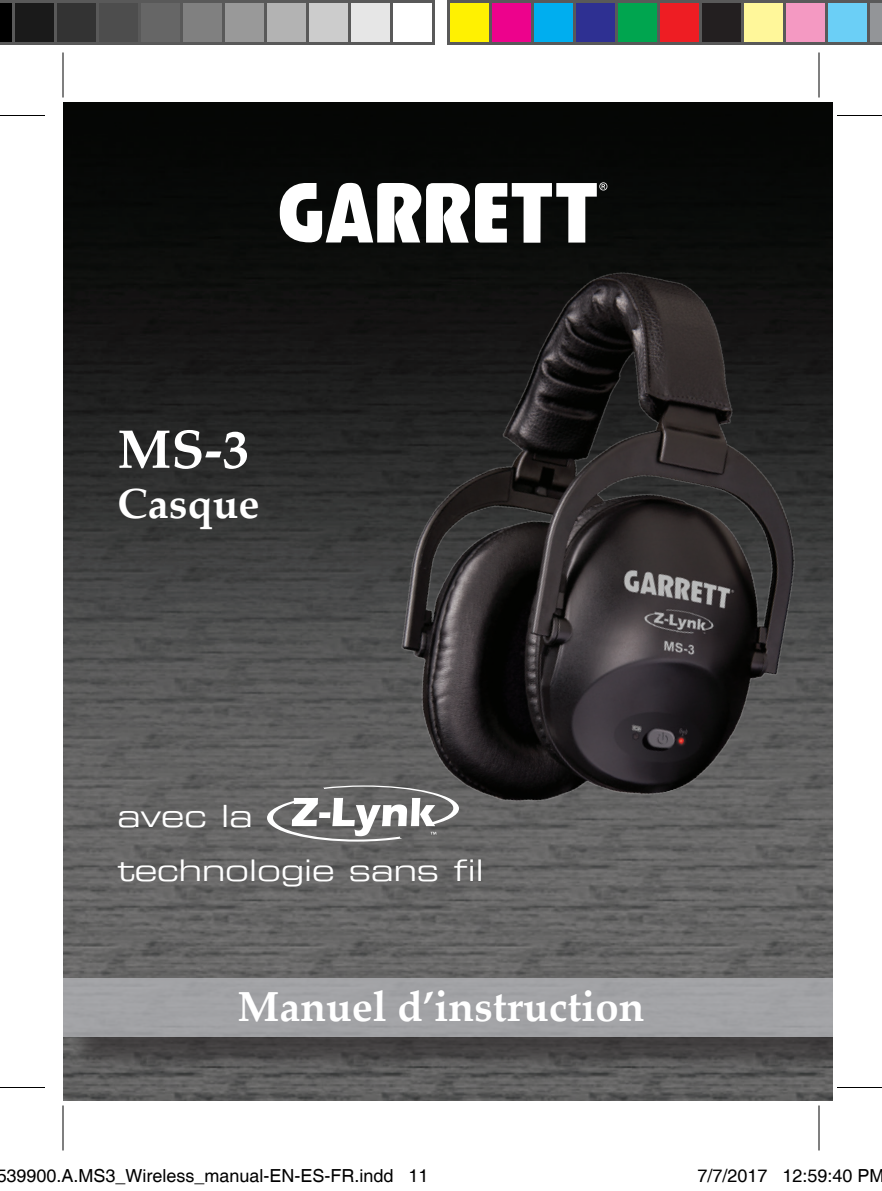
<style>
.page{position:relative;width:882px;height:1191px;background:#fff}
.page>*{position:absolute;margin:0;border:0;box-sizing:border-box;transform-origin:0 0}
.t1{font:700 54px "Palatino Linotype";color:#fff}
.t2{font:700 42px "Palatino Linotype";color:#fff}
.t3{font:30.3px "Eurostile Extended Two";color:#fff}
.t4{font:29.4px "Eurostile Extended Two";color:#fff}
.t5{font:18px "Helvetica";color:#000}
</style>
<div class="page">
<img style="left:63px;top:102px;width:769px;height:999px">
<svg style="left:280px;top:182px;width:327px;height:61px"></svg>
<img style="left:285px;top:235px;width:547px;height:674px">
<svg style="left:267px;top:785px;width:192px;height:57px"></svg>
<div style="left:68px;top:982px;width:764px;height:92px;background:#231f20;opacity:.75"></div>
<div style="left:63px;top:978px;width:769px;height:58px;background:#a2a2a5"></div>
<hr style="left:0;top:115px;width:45px;height:1px;background:#000">
<hr style="left:837px;top:115px;width:45px;height:1px;background:#000">
<hr style="left:0;top:1087px;width:45px;height:1px;background:#000">
<hr style="left:837px;top:1087px;width:45px;height:1px;background:#000">
<hr style="left:62px;top:52px;width:2px;height:46px;background:#000">
<hr style="left:62px;top:1106px;width:2px;height:44px;background:#000">
<hr style="left:818px;top:52px;width:2px;height:46px;background:#000">
<hr style="left:818px;top:1106px;width:2px;height:44px;background:#000">
<svg style="left:0;top:0;width:12px;height:45px"></svg>
<div style="left:14px;top:2px;width:42px;height:42px;background:#1a1a1a"></div>
<div style="left:12px;top:0;width:45px;height:45px;border:3px solid #595959"></div>
<div style="left:56px;top:2px;width:41px;height:42px;background:#333"></div>
<div style="left:54px;top:0;width:45px;height:45px;border:3px solid #595959"></div>
<div style="left:98px;top:2px;width:42px;height:42px;background:#4d4d4d"></div>
<div style="left:96px;top:0;width:45px;height:45px;border:3px solid #595959"></div>
<div style="left:140px;top:2px;width:41px;height:42px;background:#666"></div>
<div style="left:138px;top:0;width:45px;height:45px;border:3px solid #595959"></div>
<div style="left:182px;top:2px;width:42px;height:42px;background:#808080"></div>
<div style="left:180px;top:0;width:45px;height:45px;border:3px solid #595959"></div>
<div style="left:224px;top:2px;width:41px;height:42px;background:#999"></div>
<div style="left:222px;top:0;width:45px;height:45px;border:3px solid #595959"></div>
<div style="left:266px;top:2px;width:42px;height:42px;background:#b3b3b3"></div>
<div style="left:264px;top:0;width:45px;height:45px;border:3px solid #595959"></div>
<div style="left:308px;top:2px;width:41px;height:42px;background:#ccc"></div>
<div style="left:306px;top:0;width:45px;height:45px;border:3px solid #595959"></div>
<div style="left:350px;top:2px;width:42px;height:42px;background:#e6e6e6"></div>
<div style="left:348px;top:0;width:45px;height:45px;border:3px solid #595959"></div>
<div style="left:390px;top:0;width:45px;height:45px;border:3px solid #595959"></div>
<div style="left:448px;top:2px;width:42px;height:42px;background:#fff101"></div>
<div style="left:447px;top:0;width:45px;height:45px;border:3px solid #595959"></div>
<div style="left:490px;top:2px;width:42px;height:42px;background:#ed028c"></div>
<div style="left:489px;top:0;width:45px;height:45px;border:3px solid #595959"></div>
<div style="left:532px;top:2px;width:42px;height:42px;background:#00aeef"></div>
<div style="left:531px;top:0;width:45px;height:45px;border:3px solid #595959"></div>
<div style="left:574px;top:2px;width:42px;height:42px;background:#2e3092"></div>
<div style="left:573px;top:0;width:45px;height:45px;border:3px solid #595959"></div>
<div style="left:616px;top:2px;width:42px;height:42px;background:#00a54f"></div>
<div style="left:615px;top:0;width:45px;height:45px;border:3px solid #595959"></div>
<div style="left:658px;top:2px;width:42px;height:42px;background:#ee1d23"></div>
<div style="left:657px;top:0;width:45px;height:45px;border:3px solid #595959"></div>
<div style="left:700px;top:2px;width:42px;height:42px;background:#231f20"></div>
<div style="left:699px;top:0;width:45px;height:45px;border:3px solid #595959"></div>
<div style="left:742px;top:2px;width:42px;height:42px;background:#fff79a"></div>
<div style="left:741px;top:0;width:45px;height:45px;border:3px solid #595959"></div>
<div style="left:784px;top:2px;width:42px;height:42px;background:#f499c2"></div>
<div style="left:783px;top:0;width:45px;height:45px;border:3px solid #595959"></div>
<div style="left:826px;top:2px;width:42px;height:42px;background:#6bcff6"></div>
<div style="left:825px;top:0;width:45px;height:45px;border:3px solid #595959"></div>
<svg style="left:867px;top:0;width:15px;height:45px"></svg>
<h1 class="t1" style="left:117px;top:411px;width:133px">MS-3</h1>
<h2 class="t2" style="left:117px;top:474px;width:144px">Casque</h2>
<h3 class="t3" style="left:117px;top:796px;width:137px">avec la</h3>
<h3 class="t4" style="left:117px;top:850px;width:368px">technologie sans fil</h3>
<h2 class="t2" style="left:237px;top:976px;width:409px">Manuel d’instruction</h2>
<p class="t5" style="left:-3px;top:1165px;width:434px">539900.A.MS3_Wireless_manual-EN-ES-FR.indd 11</p>
<p class="t5" style="left:698px;top:1165px;width:189px">7/7/2017 12:59:40 PM</p>
</div>
